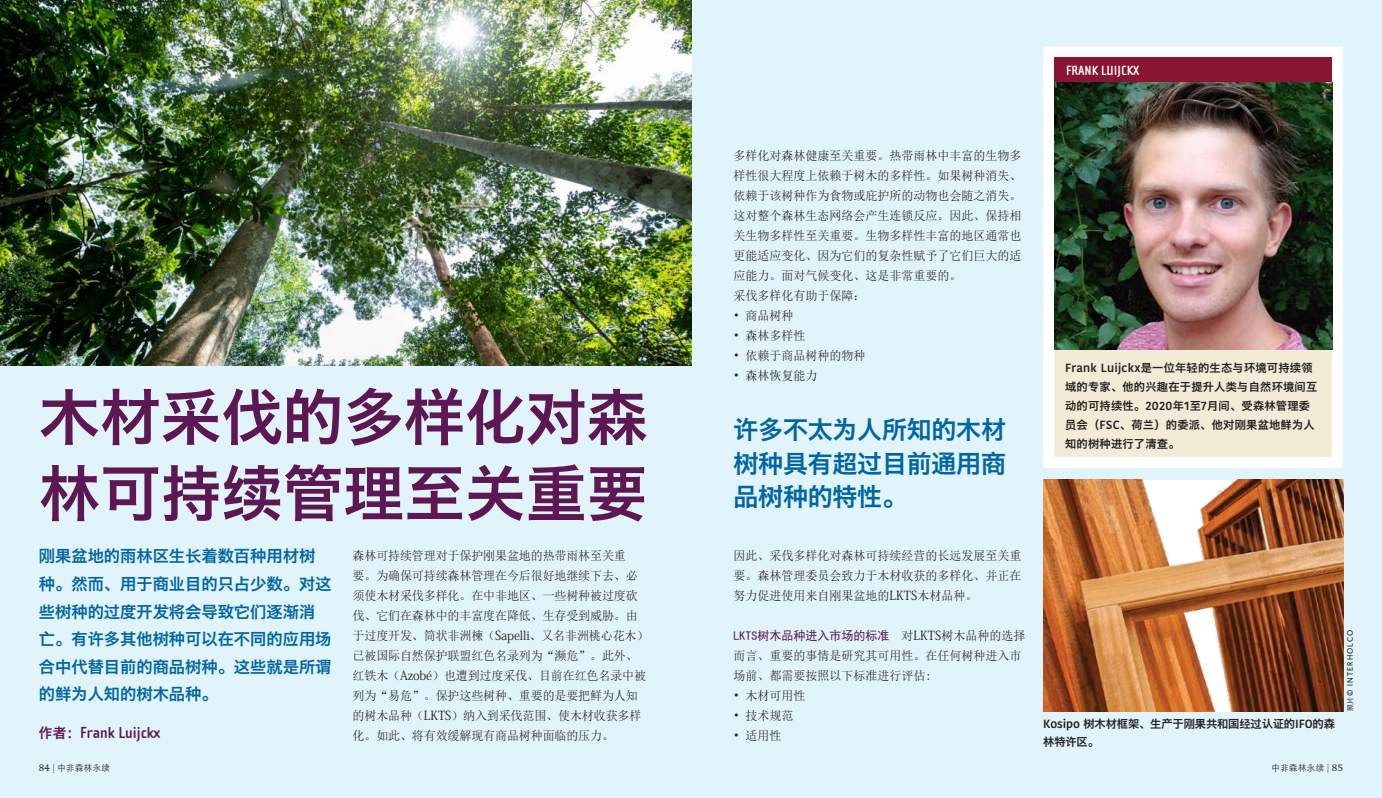
<style>
.page{position:relative;width:1382px;height:798px;background:#fff}
.page>*{position:absolute;margin:0;border:0;box-sizing:border-box;transform-origin:0 0}
.CN_Hoofdkop_rood{font:60.88px/76.1px "Hiragino Sans GB W6";color:#5d1853}
.CN_Streamer{font:25px/33.8px "Hiragino Sans GB W6";letter-spacing:-.01em;color:#0065a4;text-align:justify}
.by{font:700 16.38px "Cholla Sans";color:#5d1853}
.CN_intro{font:16.25px/27.5px "Hiragino Sans GB W6";color:#0065a4}
.kaderkop{font:700 13.75px "Cholla Sans";color:#fff}
.CN_brood{font:12.5px/20px "Sim Sun";letter-spacing:-.01em;color:#231f20;scale:.96 1}
.CN_Kader{font:11.25px/18.8px "Hiragino Sans GB W6";letter-spacing:.02em;color:#231f20}
.CN_Bijschrift{font:11.25px/18.8px "Hiragino Sans GB W6";letter-spacing:-.01em;color:#231f20}
.t1{font:300 8.75px "ST Heiti TC";letter-spacing:.06em;color:#231f20;scale:.95 1}
.fotocredit{font:8.12px "DTL Caspari T";letter-spacing:.14em;color:#231f20}
.s1{font-family:"Hiragino Sans GB W6";font-weight:400;font-size:13.75px}
.s2{font-family:"Koz Min Pr 6 N"}
.s3{font-family:"Sim Hei";color:#5d1853}
.s4{font-family:"Kohinoor Devanagari";font-weight:600;font-size:11.88px}
.s5{font-family:"Sim Hei";font-size:6.88px}
.s6{font-family:"DTL Documenta T";font-weight:400;font-size:9.38px}
.s7{font-family:"DTL Documenta ST";font-weight:400;font-size:9.38px}
</style>
<div class="page">
<div style="left:0;top:0;width:692px;height:797px;background:#e1f4fc"></div>
<div style="left:691px;top:0;width:691px;height:797px;background:#e1f4fc"></div>
<img style="left:0;top:0;width:691px;height:365px">
<div style="left:1049px;top:52px;width:288px;height:410px;background:#f4ebd7"></div>
<div style="left:1043px;top:46px;width:300px;height:422px;border:11px solid #fff"></div>
<div style="left:1054px;top:57px;width:278px;height:26px;background:#881534"></div>
<img style="left:1054px;top:83px;width:278px;height:266px">
<img style="left:1043px;top:479px;width:300px;height:232px">
<p class="CN_Hoofdkop_rood" style="left:39px;top:376px;width:610px">木材采伐的多样化对森林可持续管理至关重要</p>
<p class="CN_intro" style="left:39px;top:542px;width:294px">刚果盆地的雨林区生长着数百种用材树种。然而、用于商业目的只占少数。对这些树种的过度开发将会导致它们逐渐消亡。有许多其他树种可以在不同的应用场合中代替目前的商品树种。这些就是所谓的鲜为人知的树木品种。</p>
<p class="by" style="left:39px;top:722px;width:123px"><span class="s1">作者：</span>Frank Luijckx</p>
<p class="CN_brood" style="left:353px;top:545px;width:310px">森林可持续管理对于保护刚果盆地的热带雨林至关重<br>要。为确保可持续森林管理在今后很好地继续下去、必须使木材采伐多样化。在中非地区、一些树种被过度砍伐、它们在森林中的丰富度在降低、生存受到威胁。由于过度开发、筒状非洲楝（<span class="s2">Sapelli</span>、又名非洲桃心花木）已被国际自然保护联盟红色名录列为“濒危”。此外、红铁木（<span class="s2">Azobé</span>）也遭到过度采伐、目前在红色名录中被列为“易危”。保护这些树种、重要的是要把鲜为人知的树木品种（<span class="s2">LKTS</span>）纳入到采伐范围、使木材收获多样化。如此、将有效缓解现有商品树种面临的压力。</p>
<p class="kaderkop" style="left:1066px;top:63px;width:75px">FRANK LUIJCKX</p>
<p class="CN_brood" style="left:733px;top:145px;width:302px;text-align:justify">多样化对森林健康至关重要。热带雨林中丰富的生物多样性很大程度上依赖于树木的多样性。如果树种消失、依赖于该树种作为食物或庇护所的动物也会随之消失。这对整个森林生态网络会产生连锁反应。因此、保持相关生物多样性至关重要。生物多样性丰富的地区通常也更能适应变化、因为它们的复杂性赋予了它们巨大的适应能力。面对气候变化、这是非常重要的。</p>
<p class="CN_brood" style="left:733px;top:285px;width:139px">采伐多样化有助于保障：</p>
<p class="CN_brood" style="left:733px;top:305px;width:64px">• 商品树种</p>
<p class="CN_brood" style="left:733px;top:325px;width:76px">• 森林多样性</p>
<p class="CN_brood" style="left:733px;top:345px;width:139px">• 依赖于商品树种的物种</p>
<p class="CN_brood" style="left:733px;top:365px;width:89px">• 森林恢复能力</p>
<p class="CN_Streamer" style="left:733px;top:411px;width:274px">许多不太为人所知的木材树种具有超过目前通用商品树种的特性。</p>
<p class="CN_brood" style="left:733px;top:545px;width:302px;text-align:justify">因此、采伐多样化对森林可持续经营的长远发展至关重要。森林管理委员会致力于木材收获的多样化、并正在努力促进使用来自刚果盆地的<span class="s2">LKTS</span>木材品种。</p>
<p class="CN_brood" style="left:733px;top:625px;width:306px"><span class="s3">LKTS树木品种进入市场的标准</span> 对<span class="s2">LKTS</span>树木品种的选择而言、重要的事情是研究其可用性。在任何树种进入市场前、都需要按照以下标准进行评估:</p>
<p class="CN_brood" style="left:733px;top:685px;width:76px">• 木材可用性</p>
<p class="CN_brood" style="left:733px;top:705px;width:64px">• 技术规范</p>
<p class="CN_brood" style="left:733px;top:725px;width:52px">• 适用性</p>
<p class="CN_Kader" style="left:1065px;top:358px;width:254px"><span class="s4">Frank Luijckx</span>是一位年轻的生态与环境可持续领域的专家、他的兴趣在于提升人类与自然环境间互动的可持续性。<span class="s4">2020</span>年<span class="s4">1</span>至<span class="s4">7</span>月间、受森林管理委员会（<span class="s4">FSC</span>、荷兰）的委派、他对刚果盆地鲜为人知的树种进行了清查。</p>
<p class="CN_Bijschrift" style="left:1043px;top:713px;width:293px"><span class="s4">Kosipo</span> 树木材框架、生产于刚果共和国经过认证的<span class="s4">IFO</span>的森林特许区。</p>
<p class="fotocredit" style="left:1345px;top:711px;width:83px;rotate:-90deg"><span class="s5">照片</span>© INTERHOLCO</p>
<p class="t1" style="left:39px;top:760px;width:76px"><span class="s6">84</span> <span class="s7">|</span> 中非森林永续</p>
<p class="t1" style="left:1272px;top:760px;width:77px">中非森林永续 <span class="s7">|</span> <span class="s6">85</span></p>
</div>
